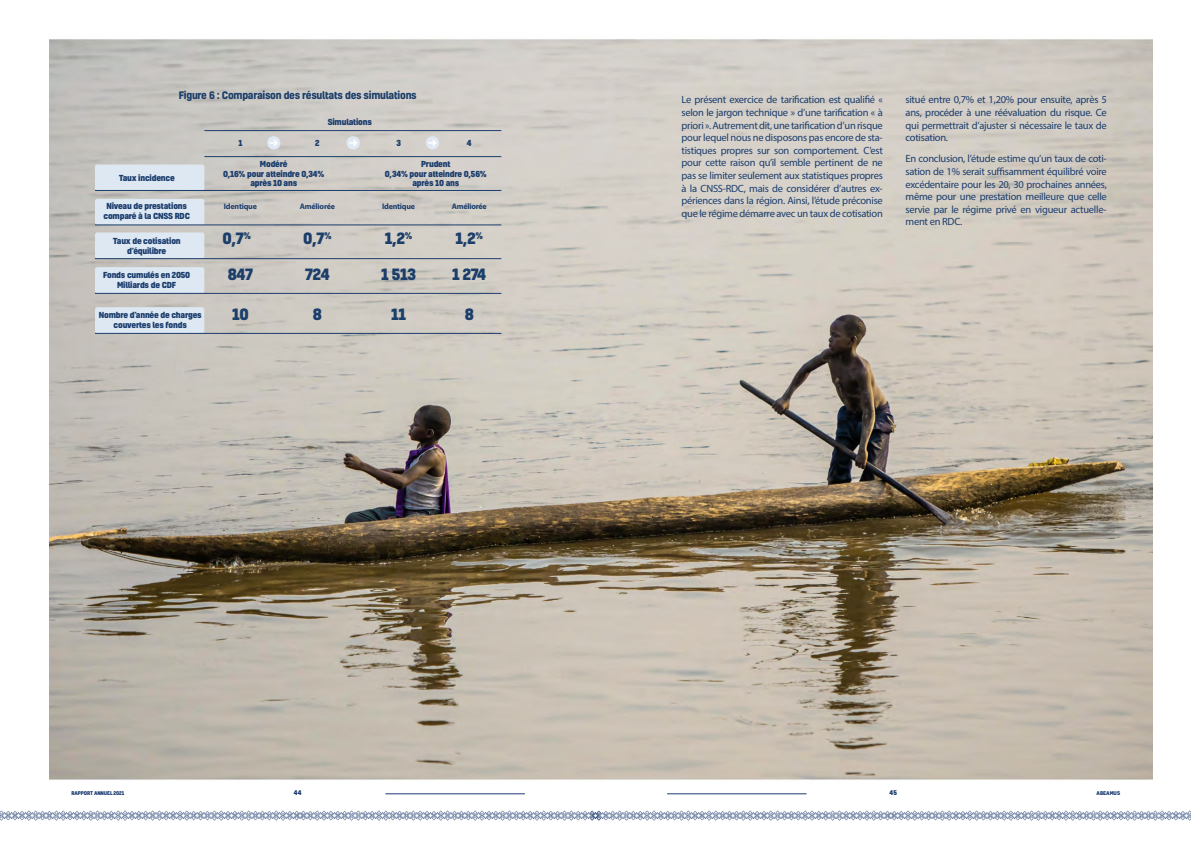
<style>
.page{position:relative;width:1191px;height:842px;background:#fff}
.page>*{position:absolute;margin:0;border:0;box-sizing:border-box;transform-origin:0 0}
.t1{font:800 15px "Kelson";letter-spacing:-.025em;color:#1c3e6a}
.t2{font:10.5px/12.6px "Myriad Pro";letter-spacing:-.025em;color:#1b3d6d;text-align:justify}
.t3{font:700 10px "Kelson";letter-spacing:-.025em;color:#1c3e6a}
.t4{font:800 8px/9.6px "Kelson";letter-spacing:-.025em;color:#1b3d6d;text-align:center}
.t5{font:700 8px "Myriad Pro";letter-spacing:-.025em;color:#1b3d6d}
.t6{font:800 6.3px "Kelson";color:#1c3c70}
.t7{font:800 5px "Kelson";letter-spacing:-.02em;color:#1c3c70}
.t8{font:800 5px "Kelson";color:#1c3c70}
</style>
<div class="page">
<img style="left:49px;top:39px;width:1103px;height:741px">
<div style="left:95px;top:199px;width:109px;height:26px;background:#dee8f3;border-radius:2px"></div>
<div style="left:95px;top:267px;width:109px;height:26px;background:#dee8f3;border-radius:2px"></div>
<div style="left:95px;top:307px;width:109px;height:26px;background:#dee8f3;border-radius:2px"></div>
<div style="left:95px;top:165px;width:109px;height:26px;background:#dee8f3;border-radius:2px"></div>
<div style="left:95px;top:232px;width:109px;height:27px;background:#dee8f3;border-radius:2px"></div>
<svg style="left:266px;top:136px;width:15px;height:14px"></svg>
<svg style="left:346px;top:136px;width:14px;height:14px"></svg>
<svg style="left:425px;top:136px;width:15px;height:14px"></svg>
<hr style="left:95px;top:225px;width:406px;height:1px;background:#1c3e6a">
<hr style="left:95px;top:190px;width:406px;height:1px;background:#1c3e6a">
<hr style="left:95px;top:258px;width:406px;height:1px;background:#1c3e6a">
<hr style="left:95px;top:293px;width:406px;height:1px;background:#1c3e6a">
<hr style="left:95px;top:333px;width:406px;height:1px;background:#1c3e6a">
<hr style="left:204px;top:156px;width:297px;height:1px;background:#1c3e6a">
<hr style="left:204px;top:130px;width:297px;height:1px;background:#1c3e6a">
<hr style="left:385px;top:794px;width:140px;height:1px;background:#1c3c70">
<hr style="left:667px;top:794px;width:139px;height:1px;background:#1c3c70">
<svg style="left:0;top:810px;width:1191px;height:11px"></svg>
<p class="t3" style="left:179px;top:88px;width:240px">Figure 6 : Comparaison des résultats des simulations</p>
<p class="t4" style="left:119px;top:173px;width:58px">Taux incidence</p>
<p class="t4" style="left:328px;top:117px;width:46px">Simulations</p>
<p class="t4" style="left:238px;top:138px;width:6px">1</p>
<p class="t4" style="left:315px;top:138px;width:6px">2</p>
<p class="t4" style="left:396px;top:138px;width:6px">3</p>
<p class="t4" style="left:467px;top:138px;width:6px">4</p>
<p class="t4" style="left:385px;top:159px;width:104px">Prudent<br>0,34% pour atteindre 0,56% après 10 ans</p>
<p class="t4" style="left:223px;top:159px;width:103px">Modéré<br>0,16% pour atteindre 0,34% après 10 ans</p>
<p class="t4" style="left:106px;top:201px;width:82px">Niveau de prestations</p>
<p class="t5" style="left:224px;top:201px;width:35px">Identique</p>
<p class="t5" style="left:300px;top:201px;width:37px">Améliorée</p>
<p class="t5" style="left:382px;top:201px;width:35px">Identique</p>
<p class="t5" style="left:452px;top:201px;width:37px">Améliorée</p>
<p class="t4" style="left:103px;top:211px;width:88px">comparé à la CNSS RDC</p>
<p class="t4" style="left:113px;top:235px;width:69px;line-height:10px">Taux de cotisation d’équilibre</p>
<p class="t4" style="left:103px;top:270px;width:89px;line-height:10px">Fonds cumulés en 2050<br>Milliards de CDF</p>
<p class="t4" style="left:99px;top:310px;width:104px;line-height:10px">Nombre d’année de charges couvertes les fonds</p>
<h1 class="t1" style="left:222px;top:228px;width:30px">0,7<sup>%</sup></h1>
<h1 class="t1" style="left:228px;top:264px;width:27px">847</h1>
<h1 class="t1" style="left:232px;top:304px;width:18px">10</h1>
<h1 class="t1" style="left:303px;top:228px;width:30px">0,7<sup>%</sup></h1>
<h1 class="t1" style="left:385px;top:228px;width:29px">1,2<sup>%</sup></h1>
<h1 class="t1" style="left:455px;top:228px;width:29px">1,2<sup>%</sup></h1>
<h1 class="t1" style="left:305px;top:264px;width:26px">724</h1>
<h1 class="t1" style="left:381px;top:264px;width:36px">1 513</h1>
<h1 class="t1" style="left:452px;top:264px;width:36px">1 274</h1>
<h1 class="t1" style="left:313px;top:304px;width:11px">8</h1>
<h1 class="t1" style="left:391px;top:304px;width:16px">11</h1>
<h1 class="t1" style="left:465px;top:304px;width:11px">8</h1>
<p class="t2" style="left:681px;top:93px;width:203px">Le présent exercice de tarification est qualifié « selon le jargon technique » d’une tarification « à priori ». Autrement dit, une tarification d’un risque pour lequel nous ne disposons pas encore de sta&shy;tistiques propres sur son comportement. C’est pour cette raison qu’il semble pertinent de ne pas se limiter seulement aux statistiques propres à la CNSS-RDC, mais de considérer d’autres ex&shy;périences dans la région. Ainsi, l’étude préconise que le régime démarre avec un taux de cotisation</p>
<p class="t2" style="left:905px;top:93px;width:203px">situé entre 0,7% et 1,20% pour ensuite, après 5 ans, procéder à une réévaluation du risque. Ce qui permettrait d’ajuster si nécessaire le taux de cotisation.</p>
<p class="t2" style="left:905px;top:152px;width:203px">En conclusion, l’étude estime qu’un taux de coti&shy;sation de 1% serait suffisamment équilibré voire excédentaire pour les 20, 30 prochaines années, même pour une prestation meilleure que celle servie par le régime privé en vigueur actuelle&shy;ment en RDC.</p>
<p class="t7" style="left:71px;top:790px;width:54px">RAPPORT ANNUEL 2021</p>
<p class="t6" style="left:294px;top:788px;width:9px">44</p>
<p class="t6" style="left:889px;top:788px;width:9px">45</p>
<p class="t8" style="left:1096px;top:790px;width:25px">ABEAMUS</p>
</div>
